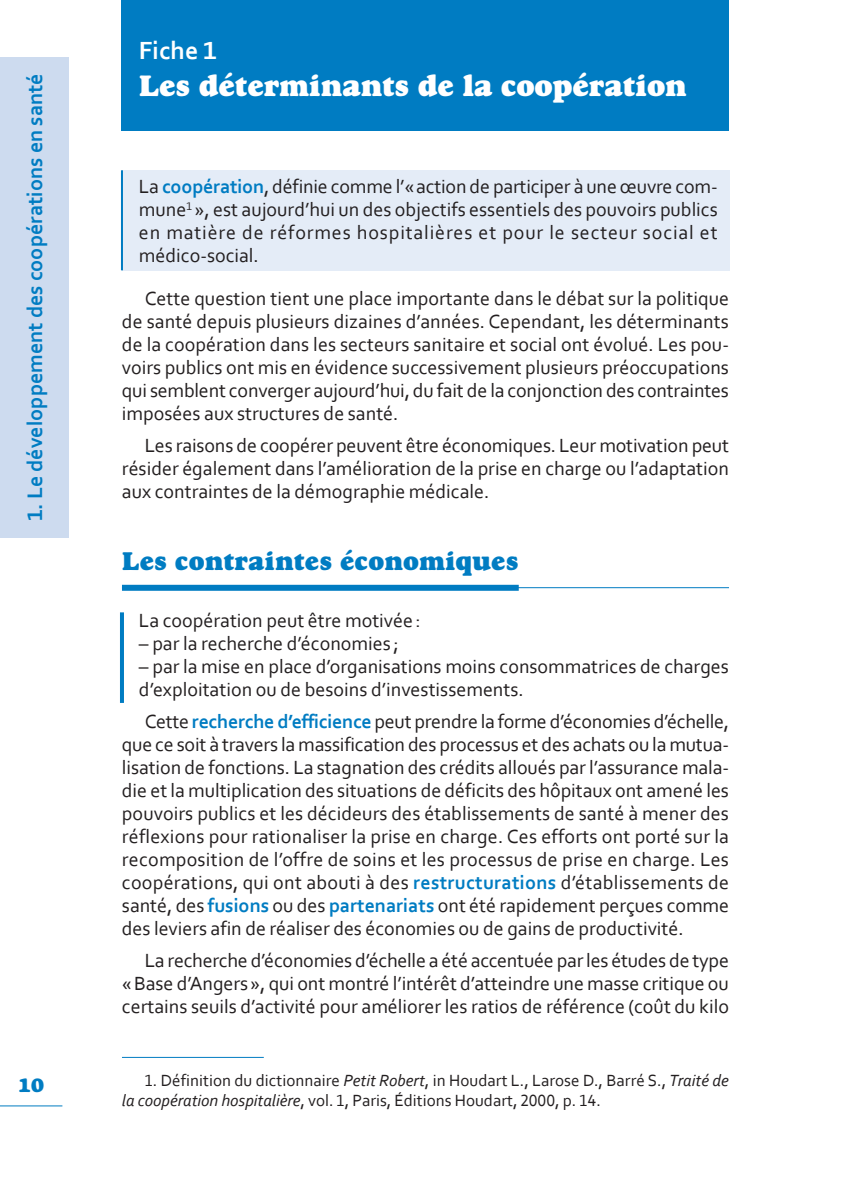
<style>
.page{position:relative;width:851px;height:1191px;background:#fff}
.page>*{position:absolute;margin:0;border:0;box-sizing:border-box;transform-origin:0 0}
.Titre_fiche{font:30px "Goudy Std Heavyface";letter-spacing:-.01em;color:#fff}
.goudy_Filet{font:26px "Goudy Std Heavyface";color:#007cc2}
.Fiche{font:700 26px "Corbel";color:#fff}
.Onglet_trame{font:700 22px "Corbel";color:#007cc2}
.Text{font:20px/23px "Corbel";color:#231f20;text-align:justify}
.Definition_Fond_File{font:20px/23px "Corbel";letter-spacing:.04em;color:#231f20;text-align:justify}
.Definition_Enumerati{font:20px/23px "Corbel";color:#231f20}
.goudy{font:20px "Goudy Std Heavyface";color:#007cc2}
.note{font:17px/20px "Corbel";color:#231f20}
.s1{font-weight:700;color:#007cc2}
.s2{font-style:italic}
</style>
<div class="page">
<hr style="left:120px;top:612px;width:4px;height:91px;background:#007cc2">
<div style="left:122px;top:170px;width:607px;height:100px;background:#e4ecf7"></div>
<hr style="left:121px;top:170px;width:2px;height:100px;background:#007cc2">
<hr style="left:0;top:1105px;width:62px;height:1px;background:#007cc2">
<div style="left:0;top:57px;width:68px;height:480px;background:#cddbef"></div>
<div style="left:122px;top:0;width:607px;height:130px;background:#007cc2"></div>
<hr style="left:122px;top:587px;width:607px;height:1px;background:#007cc2">
<div style="left:122px;top:585px;width:396px;height:6px;background:#007cc2"></div>
<hr style="left:122px;top:1057px;width:142px;height:1px;background:#007cc2">
<p class="Onglet_trame" style="left:21px;top:521px;width:449px;rotate:-90deg">1. Le développement des coopérations en santé</p>
<p class="goudy" style="left:18px;top:1072px;width:27px">10</p>
<p class="Fiche" style="left:139px;top:35px;width:79px">Fiche 1</p>
<p class="Titre_fiche" style="left:139px;top:67px;width:549px">Les déterminants de la coopération</p>
<p class="Definition_Fond_File" style="left:139px;top:175px;width:580px">La <span class="s1">coopération</span>, définie comme l’«action de participer à une œuvre com&shy;mune<sup>1</sup> », est aujourd’hui un des objectifs essentiels des pouvoirs publics en matière de réformes hospitalières et pour le secteur social et médico-social.</p>
<p class="Text" style="left:122px;top:286px;width:608px;text-indent:23px">Cette question tient une place importante dans le débat sur la politique de santé depuis plusieurs dizaines d’années. Cependant, les déterminants de la coopération dans les secteurs sanitaire et social ont évolué. Les pou&shy;voirs publics ont mis en évidence successivement plusieurs préoccupations qui semblent converger aujourd’hui, du fait de la conjonction des contraintes imposées aux structures de santé.</p>
<p class="Text" style="left:122px;top:433px;width:608px;text-indent:23px">Les raisons de coopérer peuvent être économiques. Leur motivation peut résider également dans l’amélioration de la prise en charge ou l’adaptation aux contraintes de la démographie médicale.</p>
<p class="goudy_Filet" style="left:122px;top:545px;width:398px">Les contraintes économiques</p>
<p class="Definition_Enumerati" style="left:139px;top:609px;width:283px">La coopération peut être motivée:</p>
<p class="Definition_Enumerati" style="left:139px;top:632px;width:261px">– par la recherche d’économies ;</p>
<p class="Definition_Enumerati" style="left:139px;top:655px;width:591px">– par la mise en place d’organisations moins consommatrices de charges d’exploitation ou de besoins d’investissements.</p>
<p class="Text" style="left:122px;top:709px;width:608px;text-indent:23px">Cette <span class="s1">recherche d’efficience</span> peut prendre la forme d’économies d’échelle, que ce soit à travers la massification des processus et des achats ou la mutua&shy;lisation de fonctions. La stagnation des crédits alloués par l’assurance mala&shy;die et la multiplication des situations de déficits des hôpitaux ont amené les pouvoirs publics et les décideurs des établissements de santé à mener des réflexions pour rationaliser la prise en charge. Ces efforts ont porté sur la recomposition de l’offre de soins et les processus de prise en charge. Les coopérations, qui ont abouti à des <span class="s1">restructurations</span> d’établissements de santé, des <span class="s1">fusions</span> ou des <span class="s1">partenariats</span> ont été rapidement perçues comme des leviers afin de réaliser des économies ou de gains de productivité.</p>
<p class="Text" style="left:122px;top:948px;width:608px;text-indent:23px">La recherche d’économies d’échelle a été accentuée par les études de type «Base d’Angers», qui ont montré l’intérêt d’atteindre une masse critique ou certains seuils d’activité pour améliorer les ratios de référence (coût du kilo</p>
<p class="note" style="left:122px;top:1069px;width:608px;text-indent:23px">1. Définition du dictionnaire <span class="s2">Petit Robert</span>, in Houdart L., Larose D., Barré S., <span class="s2">Traité de la coopération hospitalière</span>, vol. 1, Paris, Éditions Houdart, 2000, p. 14.</p>
</div>
